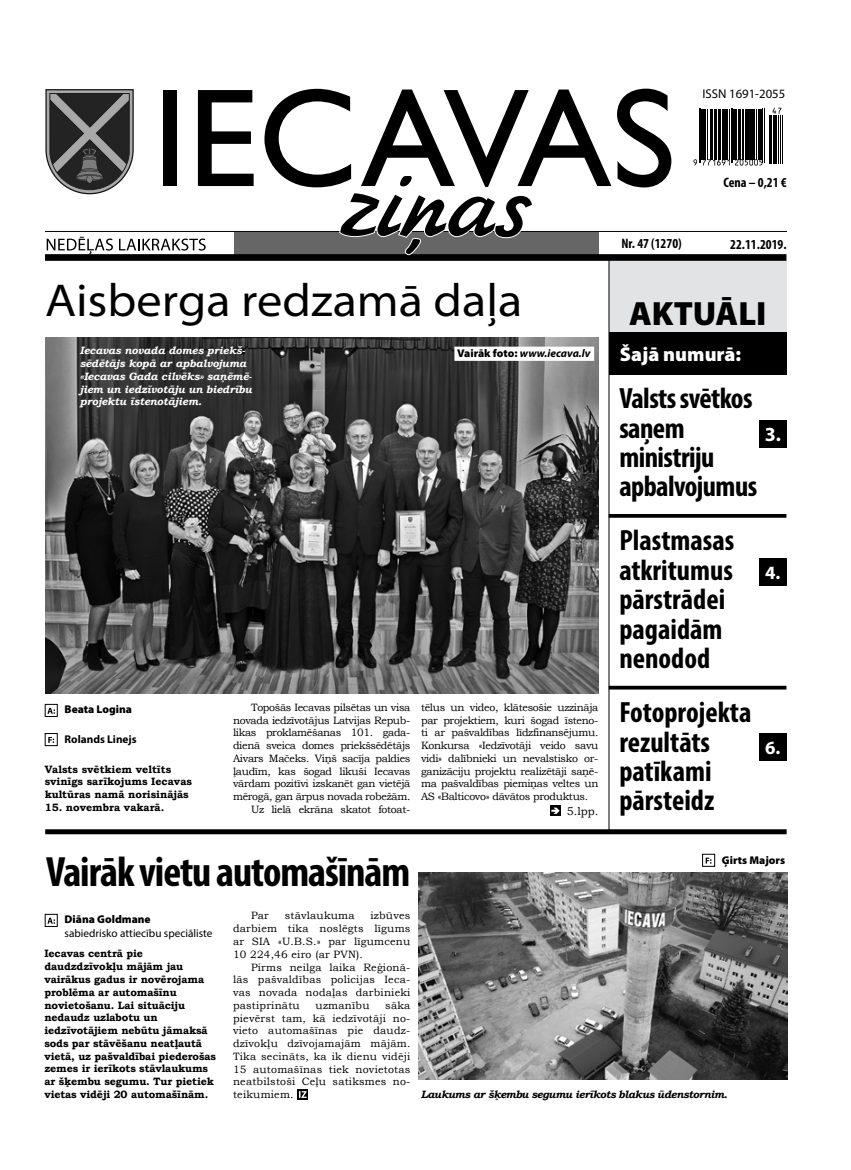
<style>
.page{position:relative;width:851px;height:1170px;background:#fff}
.page>*{position:absolute;margin:0;border:0;box-sizing:border-box;transform-origin:0 0}
.t1{font:semi-expanded 46.25px "Myriad Pro";color:#000}
.t2{font:700 condensed 42.5px "Myriad Pro";letter-spacing:-.025em;color:#000}
.t3{font:900 33.75px "Myriad Pro";color:#000}
.t4{font:700 condensed 29.38px/29.4px "Myriad Pro";color:#000}
.t5{font:700 condensed 29.38px/29.4px "Myriad Pro";letter-spacing:-.02em;color:#000}
.t6{font:900 20px "Myriad Pro";color:#fff}
.t7{font:700 20px "Myriad Pro";color:#fff}
.t8{font:700 18.75px "Myriad Pro";color:#fff}
.t9{font:700 condensed 13.75px "Myriad Pro";color:#000}
.t10{font:12.75px "Myriad Pro";color:#000}
.t11{font:900 11.25px "Myriad Pro";color:#000}
.t12{font:11.25px "Myriad Pro";color:#000}
.t13{font:italic 700 11.25px "Myriad Pro";color:#000}
.t14{font:700 11.25px "Myriad Pro";color:#000}
.t15{font:11.25px "Bookman Old Style";color:#000}
.t16{font:10.62px/12.8px "Bookman Old Style";letter-spacing:-.03em;color:#000;text-align:justify}
.t17{font:700 10.62px/12.8px "Bookman Old Style";letter-spacing:-.01em;color:#000}
.t18{font:italic 700 10.62px/12.8px "Bookman Old Style";letter-spacing:-.01em;color:#fff}
.t19{font:italic 700 10.62px "Bookman Old Style";letter-spacing:-.04em;color:#000}
.t20{font:10.62px "Bookman Old Style";letter-spacing:.02em;color:#000}
.s1{font-weight:900;font-style:normal}
</style>
<div class="page">
<div style="left:234px;top:232px;width:364px;height:22px;background:#666"></div>
<hr style="left:45px;top:231px;width:741px;height:1px;background:#000">
<div style="left:45px;top:254px;width:741px;height:7px;background:#000"></div>
<svg style="left:47px;top:237px;width:66px;height:17px"></svg>
<svg style="left:119px;top:238px;width:87px;height:12px"></svg>
<div style="left:163px;top:90px;width:13px;height:96px;background:#000"></div>
<svg style="left:198px;top:90px;width:55px;height:96px"></svg>
<svg style="left:617px;top:89px;width:54px;height:98px"></svg>
<svg style="left:264px;top:89px;width:347px;height:167px"></svg>
<svg style="left:45px;top:89px;width:89px;height:105px;background:#5d5d5d"></svg>
<hr style="left:608px;top:514px;width:178px;height:3px;background:#000">
<svg style="left:609px;top:685px;width:177px;height:4px"></svg>
<div style="left:609px;top:261px;width:177px;height:71px;background:#e2e3e4"></div>
<div style="left:609px;top:332px;width:177px;height:42px;background:#000"></div>
<hr style="left:699px;top:109px;width:1px;height:54px;background:#000">
<hr style="left:700px;top:109px;width:1px;height:54px;background:#000">
<hr style="left:701px;top:109px;width:2px;height:51px;background:#000">
<hr style="left:704px;top:109px;width:1px;height:51px;background:#000">
<hr style="left:707px;top:109px;width:1px;height:51px;background:#000">
<hr style="left:710px;top:109px;width:1px;height:51px;background:#000">
<hr style="left:711px;top:109px;width:1px;height:51px;background:#000">
<hr style="left:714px;top:109px;width:1px;height:51px;background:#000">
<hr style="left:716px;top:109px;width:1px;height:51px;background:#000">
<hr style="left:717px;top:109px;width:3px;height:51px;background:#000">
<hr style="left:721px;top:109px;width:1px;height:51px;background:#000">
<hr style="left:723px;top:109px;width:2px;height:51px;background:#000">
<svg style="left:693px;top:159px;width:36px;height:6px"></svg>
<hr style="left:726px;top:109px;width:2px;height:51px;background:#000">
<hr style="left:729px;top:109px;width:1px;height:51px;background:#000">
<hr style="left:730px;top:109px;width:1px;height:54px;background:#000">
<hr style="left:732px;top:109px;width:1px;height:54px;background:#000">
<hr style="left:733px;top:109px;width:1px;height:51px;background:#000">
<hr style="left:735px;top:109px;width:2px;height:51px;background:#000">
<hr style="left:738px;top:109px;width:2px;height:51px;background:#000">
<hr style="left:741px;top:109px;width:1px;height:51px;background:#000">
<hr style="left:743px;top:109px;width:1px;height:51px;background:#000">
<hr style="left:745px;top:109px;width:2px;height:51px;background:#000">
<hr style="left:748px;top:109px;width:2px;height:51px;background:#000">
<hr style="left:751px;top:109px;width:1px;height:51px;background:#000">
<hr style="left:752px;top:109px;width:2px;height:51px;background:#000">
<hr style="left:756px;top:109px;width:1px;height:51px;background:#000">
<svg style="left:735px;top:159px;width:27px;height:6px"></svg>
<hr style="left:757px;top:109px;width:1px;height:51px;background:#000">
<hr style="left:759px;top:109px;width:2px;height:51px;background:#000">
<hr style="left:762px;top:109px;width:1px;height:54px;background:#000">
<hr style="left:763px;top:109px;width:1px;height:54px;background:#000">
<hr style="left:769px;top:115px;width:1px;height:48px;background:#000">
<hr style="left:770px;top:115px;width:2px;height:48px;background:#000">
<hr style="left:773px;top:115px;width:2px;height:48px;background:#000">
<hr style="left:776px;top:115px;width:1px;height:48px;background:#000">
<hr style="left:777px;top:115px;width:1px;height:48px;background:#000">
<svg style="left:772px;top:108px;width:9px;height:6px"></svg>
<hr style="left:779px;top:115px;width:1px;height:48px;background:#000">
<hr style="left:782px;top:115px;width:1px;height:48px;background:#000">
<hr style="left:608px;top:260px;width:1px;height:571px;background:#000">
<div style="left:759px;top:420px;width:27px;height:27px;background:#000"></div>
<div style="left:759px;top:558px;width:27px;height:27px;background:#000"></div>
<div style="left:759px;top:733px;width:27px;height:27px;background:#000"></div>
<div style="left:45px;top:829px;width:741px;height:5px;background:#000"></div>
<svg style="left:550px;top:805px;width:10px;height:10px"></svg>
<svg style="left:551px;top:807px;width:8px;height:6px"></svg>
<svg style="left:705px;top:857px;width:6px;height:6px"></svg>
<div style="left:702px;top:854px;width:12px;height:12px;border:1px solid #000"></div>
<svg style="left:47px;top:707px;width:8px;height:6px"></svg>
<svg style="left:47px;top:917px;width:8px;height:6px"></svg>
<svg style="left:48px;top:737px;width:6px;height:6px"></svg>
<svg style="left:297px;top:1089px;width:11px;height:10px"></svg>
<svg style="left:299px;top:1091px;width:7px;height:6px"></svg>
<img style="left:45px;top:337px;width:553px;height:356px">
<img style="left:419px;top:872px;width:368px;height:207px">
<svg style="left:454px;top:337px;width:141px;height:80px"></svg>
<p class="t10" style="left:702px;top:86px;width:84px">ISSN 1691-2055</p>
<p class="t9" style="left:723px;top:174px;width:65px">Cena – 0,21 €</p>
<h1 class="t1" style="left:45px;top:275px;width:478px">Aisberga redzamā daļa</h1>
<p class="t13" style="left:457px;top:346px;width:135px"><span class="s1">Vairāk foto:</span> www.iecava.lv</p>
<p class="t18" style="left:80px;top:344px;width:174px">Iecavas novada domes priekš&shy;sēdētājs kopā ar apbalvojuma «Iecavas Gada cilvēks» saņēmē&shy;jiem un iedzīvotāju un biedrību projektu īstenotājiem.</p>
<p class="t11" style="left:65px;top:703px;width:69px">Beata Logina</p>
<p class="t14" style="left:64px;top:731px;width:74px">Rolands Linejs</p>
<p class="t17" style="left:45px;top:762px;width:149px">Valsts svētkiem veltīts svinīgs sarīkojums Iecavas kultūras namā norisinājās</p>
<p class="t17" style="left:45px;top:800px;width:121px">15. novembra vakarā.</p>
<p class="t16" style="left:233px;top:700px;width:179px;text-align:right">Topošās Iecavas pilsētas un visa novada iedzīvotājus Latvijas Repub&shy;likas proklamēšanas 101. gada&shy;dienā sveica domes priekšsēdētājs Aivars Mačeks. Viņš sacīja paldies ļaudīm, kas šogad likuši Iecavas vārdam pozitīvi izskanēt gan vietējā mērogā, gan ārpus novada robežām.<br>Uz lielā ekrāna skatot fotoat-</p>
<p class="t16" style="left:421px;top:700px;width:179px">tēlus un video, klātesošie uzzināja par projektiem, kuri šogad īsteno&shy;ti ar pašvaldības līdzfinansējumu.<br>Konkursa «Iedzīvotāji veido savu vidi» dalībnieki un nevalstisko or&shy;ganizāciju projektu realizētāji saņē&shy;ma pašvaldības piemiņas veltes un AS «Balticovo» dāvātos produktus.</p>
<p class="t15" style="left:567px;top:803px;width:33px">5.lpp.</p>
<p class="t9" style="left:621px;top:234px;width:62px">Nr. 47 (1270)</p>
<p class="t9" style="left:730px;top:235px;width:58px">22.11.2019.</p>
<h3 class="t3" style="left:629px;top:294px;width:139px">AKTUĀLI</h3>
<h3 class="t6" style="left:619px;top:342px;width:123px">Šajā numurā:</h3>
<h3 class="t5" style="left:619px;top:383px;width:139px">Valsts svētkos saņem ministriju apbalvojumus</h3>
<h3 class="t4" style="left:619px;top:525px;width:116px">Plastmasas atkritumus pārstrādei pagaidām nenodod</h3>
<h3 class="t4" style="left:619px;top:697px;width:133px">Fotoprojekta rezultāts patīkami pārsteidz</h3>
<h3 class="t7" style="left:764px;top:421px;width:18px">3.</h3>
<h3 class="t8" style="left:765px;top:560px;width:17px">4.</h3>
<h3 class="t8" style="left:765px;top:735px;width:17px">6.</h3>
<h2 class="t2" style="left:46px;top:845px;width:366px">Vairāk vietu automašīnām</h2>
<p class="t16" style="left:251px;top:909px;width:19px">Par</p>
<p class="t20" style="left:285px;top:908px;width:71px">stāvlaukuma</p>
<p class="t16" style="left:233px;top:909px;width:179px;text-indent:137px">izbūves darbiem tika noslēgts līgums ar SIA «U.B.S.» par līgumcenu 10 224,46 eiro (ar PVN).</p>
<p class="t16" style="left:233px;top:960px;width:179px;text-indent:18px">Pirms neilga laika Reģionā&shy;lās pašvaldības policijas Ieca&shy;vas novada nodaļas darbinieki pastiprinātu</p>
<p class="t11" style="left:65px;top:912px;width:88px">Diāna Goldmane</p>
<p class="t12" style="left:65px;top:925px;width:149px">sabiedrisko attiecību speciāliste</p>
<p class="t17" style="left:44px;top:947px;width:173px">Iecavas centrā pie daudzdzīvokļu mājām jau vairākus gadus ir novērojama problēma ar automašīnu novietošanu. Lai situāciju nedaudz uzlabotu un iedzīvotājiem nebūtu jāmaksā sods par stāvēšanu neatļautā vietā, uz pašvaldībai piederošas zemes ir ierīkots stāvlaukums ar šķembu segumu. Tur pietiek vietas vidēji 20 automašīnām.</p>
<p class="t16" style="left:233px;top:998px;width:179px;text-indent:152px">sāka pievērst tam, kā iedzīvotāji no&shy;vieto automašīnas pie daudz&shy;dzīvokļu dzīvojamajām mājām.<br>Tika secināts, ka ik dienu vidēji 15 automašīnas tiek novietotas neatbilstoši Ceļu satiksmes no&shy;teikumiem.</p>
<p class="t20" style="left:315px;top:998px;width:55px">uzmanību</p>
<p class="t11" style="left:721px;top:853px;width:65px">Ģirts Majors</p>
<p class="t19" style="left:421px;top:1086px;width:308px">Laukums ar šķembu segumu ierīkots blakus ūdenstornim.</p>
</div>
